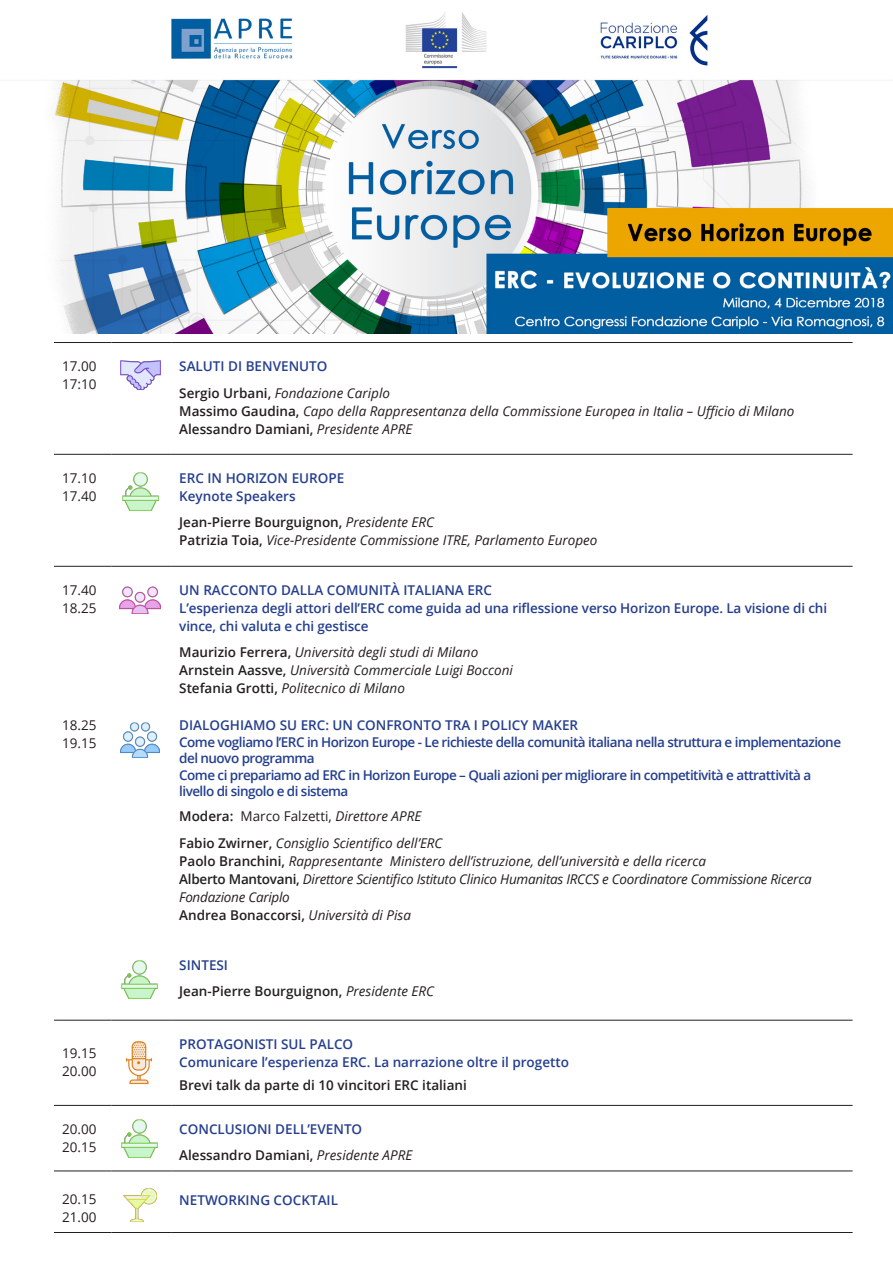
<style>
.page{position:relative;width:893px;height:1263px;background:#fff}
.page>*{position:absolute;margin:0;border:0;box-sizing:border-box;transform-origin:0 0}
.t1{font:italic 13.5px/18px "Open Sans";color:#231f20}
.t2{font:600 13.5px/18px "Open Sans";letter-spacing:-.01em;color:#253f8e}
.t3{font:600 13.5px/16.5px "Open Sans";letter-spacing:-.04em;color:#253f8e}
.t4{font:italic 13.5px/18px "Open Sans";letter-spacing:-.02em;color:#231f20}
.t5{font:600 13.5px/26.5px "Open Sans";color:#231f20}
.t6{font:13.5px/18px "Open Sans";color:#231f20}
.s1{color:#231f20}
.s2{font-weight:400;font-style:italic;color:#231f20}
.s3{font-weight:600;font-style:normal}
.s4{font-style:normal}
.s5{color:#253f8e}
.s6{font-weight:400;font-style:italic}
</style>
<div class="page">
<hr style="left:54px;top:342px;width:58px;height:1px;background:#231f20">
<hr style="left:112px;top:342px;width:59px;height:1px;background:#231f20">
<hr style="left:171px;top:342px;width:682px;height:1px;background:#231f20">
<hr style="left:54px;top:454px;width:58px;height:1px;background:#231f20">
<hr style="left:112px;top:454px;width:59px;height:1px;background:#231f20">
<hr style="left:171px;top:454px;width:682px;height:1px;background:#231f20">
<hr style="left:54px;top:566px;width:58px;height:1px;background:#231f20">
<hr style="left:112px;top:566px;width:59px;height:1px;background:#231f20">
<hr style="left:171px;top:566px;width:682px;height:1px;background:#231f20">
<hr style="left:54px;top:1020px;width:58px;height:1px;background:#231f20">
<hr style="left:112px;top:1020px;width:59px;height:1px;background:#231f20">
<hr style="left:171px;top:1020px;width:682px;height:1px;background:#231f20">
<hr style="left:54px;top:1105px;width:58px;height:1px;background:#231f20">
<hr style="left:112px;top:1105px;width:59px;height:1px;background:#231f20">
<hr style="left:171px;top:1105px;width:682px;height:1px;background:#231f20">
<hr style="left:54px;top:1171px;width:58px;height:1px;background:#231f20">
<hr style="left:112px;top:1171px;width:59px;height:1px;background:#231f20">
<hr style="left:171px;top:1171px;width:682px;height:1px;background:#231f20">
<hr style="left:54px;top:1232px;width:58px;height:1px;background:#231f20">
<hr style="left:112px;top:1232px;width:59px;height:1px;background:#231f20">
<hr style="left:171px;top:1232px;width:682px;height:1px;background:#231f20">
<img style="left:121px;top:960px;width:37px;height:39px">
<img style="left:121px;top:1119px;width:37px;height:39px">
<img style="left:52px;top:12px;width:841px;height:321px">
<img style="left:123px;top:1188px;width:34px;height:34px">
<img style="left:120px;top:722px;width:40px;height:36px">
<img style="left:119px;top:586px;width:42px;height:27px">
<img style="left:122px;top:472px;width:37px;height:39px">
<img style="left:120px;top:360px;width:41px;height:31px">
<img style="left:125px;top:1041px;width:27px;height:43px">
<p class="t6" style="left:62px;top:357px;width:36px">17.00<br>17:10</p>
<p class="t2" style="left:179px;top:353px;width:212px;line-height:26.5px">Saluti di benvenuto<br><span class="s1">Sergio U rbani,</span> <span class="s2">Fondazione Cariplo</span></p>
<p class="t1" style="left:179px;top:401px;width:617px"><span class="s3">Massimo Gaudina,</span> Capo della Rappresentanza della Commissione Europea in Italia – Ufficio di Milano<br><span class="s3">Alessandro Damiani,</span> Presidente APRE</p>
<p class="t6" style="left:62px;top:469px;width:36px">17.10<br>17.40</p>
<p class="t2" style="left:179px;top:469px;width:167px">ERC in Horizon Europe<br>Keynote Speakers</p>
<p class="t1" style="left:179px;top:513px;width:420px"><span class="s3">Jean-Pierre Bourguignon,</span> Presidente ERC<br><span class="s3">Patrizia Toia,</span> Vice-Presidente Commissione ITRE, Parlamento Europeo</p>
<p class="t6" style="left:62px;top:580px;width:36px">17.40<br>18.25</p>
<p class="t2" style="left:179px;top:581px;width:649px">U n racconto dalla com unità Italiana ERC<br>L’esperienza degli attori dell’ERC come guida ad una riflessione verso Horizon Europe. La visione di chi vince, chi valuta e chi gestisce</p>
<p class="t1" style="left:179px;top:643px;width:335px"><span class="s3">Maurizio Ferrera,</span> Università degli studi di Milano<br><span class="s3">Arnstein Aassve,</span> Università Commerciale Luigi Bocconi<br><span class="s3">Stefania Grotti,</span> Politecnico di Milano</p>
<p class="t6" style="left:62px;top:716px;width:36px">18.25<br>19.15</p>
<p class="t3" style="left:179px;top:717px;width:663px">Dialogh iam o su ERC: un confronto tra i policy maker<br>Come vogliamo l’ERC in Horizon Europe - Le richieste della comunità italiana nella struttura e implementazione del nuovo programma<br>Come ci prepariamo ad ERC in Horizon Europe – Quali azioni per migliorare in competitività e attrattività a livello di singolo e di sistema</p>
<p class="t1" style="left:179px;top:802px;width:265px;line-height:26.5px"><span class="s3">Modera:</span> <span class="s4">Marco Falzetti,</span> Direttore APRE<br><span class="s3">Fabio Zwirner,</span> Consiglio Scientifico dell’ERC</p>
<p class="t4" style="left:179px;top:851px;width:634px"><span class="s3">Paolo Branchini,</span> Rappresentante Ministero dell’istruzione, dell’università e della ricerca<br><span class="s3">Alberto Mantovani,</span> Direttore Scientifico Istituto Clinico Humanitas IRCCS e Coordinatore Commissione Ricerca Fondazione Cariplo<br><span class="s3">Andrea Bonaccorsi,</span> Università di Pisa</p>
<p class="t5" style="left:179px;top:951px;width:256px"><span class="s5">Sintesi<br></span>Jean-Pierre Bourguignon, <span class="s6">Presidente ERC</span></p>
<p class="t6" style="left:62px;top:1043px;width:36px">19.15<br>20.00</p>
<p class="t2" style="left:179px;top:1034px;width:391px">Protag onisti sul palco<br>Comunicare l’esperienza ERC. La narrazione oltre il progetto</p>
<p class="t5" style="left:179px;top:1072px;width:289px">Brevi talk da parte di 10 vincitori ERC italiani</p>
<p class="t6" style="left:62px;top:1120px;width:36px">20.00<br>20.15</p>
<p class="t2" style="left:179px;top:1115px;width:235px;line-height:26.5px">conclusioni dell’evento<br><span class="s1">Alessandro Damiani,</span> <span class="s2">Presidente APRE</span></p>
<p class="t6" style="left:62px;top:1190px;width:36px">20.15<br>21.00</p>
<p class="t2" style="left:179px;top:1191px;width:160px">N etworking Cocktail</p>
</div>
